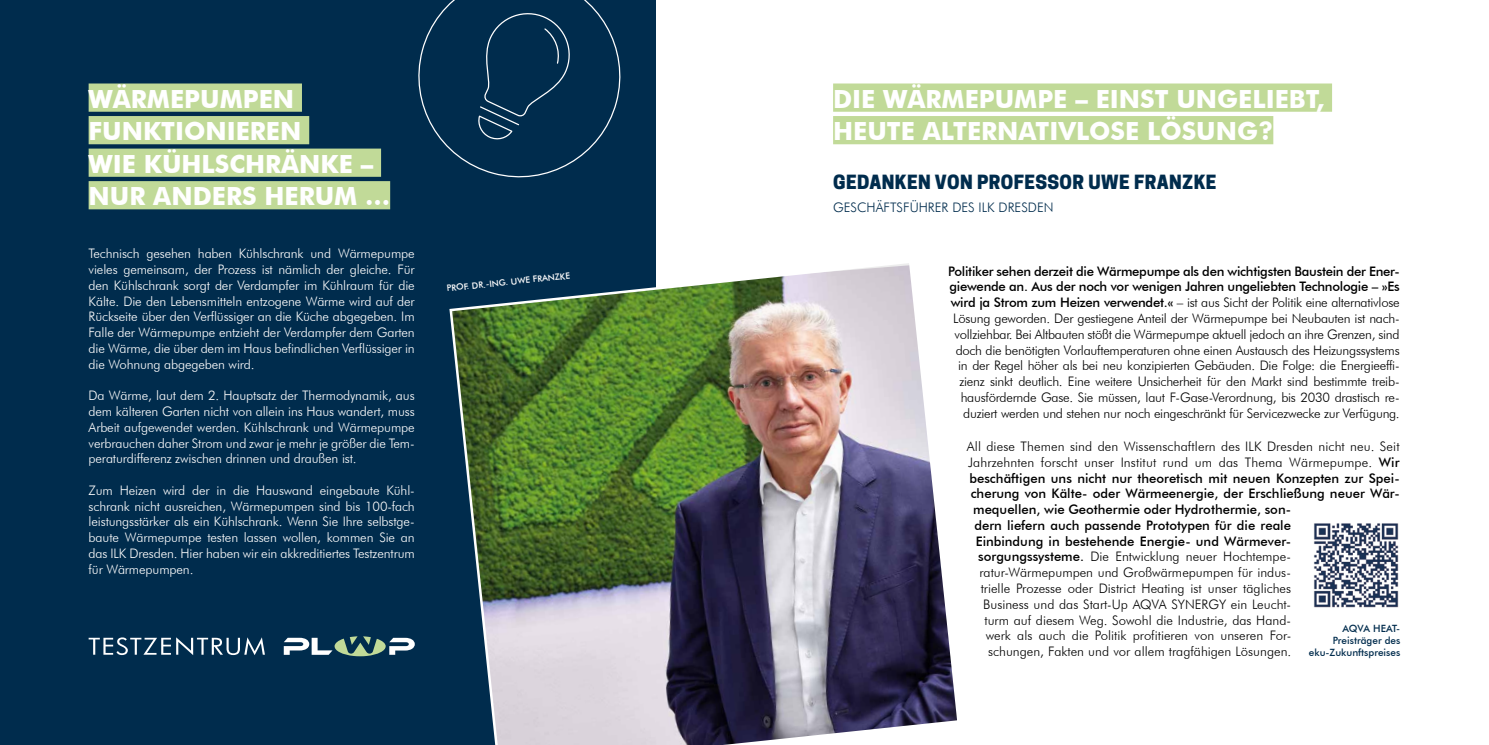
<style>
.page{position:relative;width:1489px;height:745px;background:#fff}
.page>*{position:absolute;margin:0;border:0;box-sizing:border-box;transform-origin:0 0}
.t1{font:700 25px/32.5px "Futura BT";color:#fff}
.t2{font:800 18.38px "Cooper Hewitt";letter-spacing:.02em;color:#002c4d}
.t3{font:300 13.12px/15.8px "Futura BT";letter-spacing:-.01em;color:#fff;text-align:justify}
.t4{font:300 13.12px/15.8px "Futura BT";letter-spacing:-.02em;color:#000;text-align:right}
.t5{font:300 13.12px "Futura BT";color:#000}
.t6{font:500 13.12px "Futura BT";color:#000}
.t7{font:300 13.12px "Futura BT";letter-spacing:.01em;color:#000}
.t8{font:300 13.12px "Futura BT";color:#002c4d}
.t9{font:500 10px/12px "Futura BT";color:#002c4d;text-align:right}
.t10{font:500 8.75px "Futura BT";color:#fff}
.s1{font-weight:500}
</style>
<div class="page">
<div style="left:0;top:0;width:656px;height:744px;background:#002c4d"></div>
<div style="left:89px;top:83px;width:213px;height:29px;background:#c1da98"></div>
<div style="left:89px;top:116px;width:220px;height:28px;background:#c1da98"></div>
<div style="left:89px;top:148px;width:292px;height:29px;background:#c1da98"></div>
<div style="left:89px;top:181px;width:301px;height:28px;background:#c1da98"></div>
<svg style="left:284px;top:636px;width:131px;height:20px"></svg>
<svg style="left:89px;top:637px;width:176px;height:17px"></svg>
<div style="left:833px;top:83px;width:498px;height:29px;background:#c1da98"></div>
<div style="left:833px;top:116px;width:440px;height:28px;background:#c1da98"></div>
<svg style="left:418px;top:0;width:203px;height:178px"></svg>
<img style="left:449px;top:263px;width:508px;height:481px">
<img style="left:1314px;top:523px;width:85px;height:85px">
<h1 class="t1" style="left:89px;top:82px;width:303px">WÄRMEPUMPEN<br>FUNKTIONIEREN<br>WIE KÜHLSCHRÄNKE –<br>NUR ANDERS HERUM …</h1>
<h1 class="t1" style="left:833px;top:82px;width:492px">DIE WÄRMEPUMPE – EINST UNGELIEBT,<br>HEUTE ALTERNATIVLOSE LÖSUNG?</h1>
<h2 class="t2" style="left:833px;top:171px;width:385px">GEDANKEN VON PROFESSOR UWE FRANZKE</h2>
<p class="t8" style="left:833px;top:199px;width:222px">GESCHÄFTSFÜHRER DES ILK DRESDEN</p>
<p class="t3" style="left:89px;top:245px;width:328px">Technisch gesehen haben Kühlschrank und Wärmepumpe vieles gemeinsam, der Prozess ist nämlich der gleiche. Für den Kühlschrank sorgt der Verdampfer im Kühlraum für die Kälte. Die den Lebensmitteln entzogene Wärme wird auf der Rückseite über den Verflüssiger an die Küche abgegeben. Im Falle der Wärmepumpe entzieht der Verdampfer dem Garten die Wärme, die über dem im Haus befindlichen Verflüssiger in die Wohnung abgegeben wird.</p>
<p class="t3" style="left:89px;top:387px;width:327px">Da Wärme, laut dem 2. Hauptsatz der Thermodynamik, aus dem kälteren Garten nicht von allein ins Haus wandert, muss Arbeit aufgewendet werden. Kühlschrank und Wärmepumpe verbrauchen daher Strom und zwar je mehr je größer die Tem&shy;peraturdifferenz zwischen drinnen und draußen ist.</p>
<p class="t3" style="left:89px;top:482px;width:328px">Zum Heizen wird der in die Hauswand eingebaute Kühl&shy;schrank nicht ausreichen, Wärmepumpen sind bis 100-fach leistungsstärker als ein Kühlschrank. Wenn Sie Ihre selbstge&shy;baute Wärmepumpe testen lassen wollen, kommen Sie an das ILK Dresden. Hier haben wir ein akkreditiertes Testzentrum für Wärmepumpen.</p>
<p class="t10" style="left:446px;top:283px;width:125px;rotate:-6deg">PROF. DR.-ING. UWE FRANZKE</p>
<p class="t4" style="left:948px;top:263px;width:453px"><span class="s1">Politiker sehen derzeit die Wärmepumpe als den wichtigsten Baustein der Ener&shy;giewende an. Aus der noch vor wenigen Jahren ungeliebten Technologie – »Es wird ja Strom zum Heizen verwendet.«</span> – ist aus Sicht der Politik eine alternativlose Lösung geworden. Der gestiegene Anteil der Wärmepumpe bei Neubauten ist nach&shy;vollziehbar. Bei Altbauten stößt die Wärmepumpe aktuell jedoch an ihre Grenzen, sind doch die benötigten Vorlauftemperaturen ohne einen Austausch des Heizungssystems in der Regel höher als bei neu konzipierten Gebäuden. Die Folge: die Energieeffi&shy;zienz sinkt deutlich. Eine weitere Unsicherheit für den Markt sind bestimmte treib&shy;hausfördernde Gase. Sie müssen, laut F-Gase-Verordnung, bis 2030 drastisch re&shy;duziert werden und stehen nur noch eingeschränkt für Servicezwecke zur Verfügung.</p>
<p class="t7" style="left:966px;top:438px;width:434px">All diese Themen sind den Wissenschaftlern des ILK Dresden nicht neu. Seit</p>
<p class="t7" style="left:968px;top:454px;width:433px">Jahrzehnten forscht unser Institut rund um das Thema Wärmepumpe. <span class="s1">Wir</span></p>
<p class="t6" style="left:969px;top:469px;width:431px">beschäftigen uns nicht nur theoretisch mit neuen Konzepten zur Spei-</p>
<p class="t6" style="left:970px;top:485px;width:430px">cherung von Kälte- oder Wärmeenergie, der Erschließung neuer Wär-</p>
<p class="t6" style="left:973px;top:501px;width:319px">mequellen, wie Geothermie oder Hydrothermie, son-</p>
<p class="t6" style="left:974px;top:517px;width:318px">dern liefern auch passende Prototypen für die reale</p>
<p class="t6" style="left:975px;top:532px;width:317px">Einbindung in bestehende Energie- und Wärmever-</p>
<p class="t5" style="left:978px;top:548px;width:314px"><span class="s1">sorgungssysteme.</span> Die Entwicklung neuer Hochtempe-</p>
<p class="t5" style="left:979px;top:564px;width:313px">ratur-Wärmepumpen und Großwärmepumpen für indus-</p>
<p class="t5" style="left:980px;top:580px;width:312px">trielle Prozesse oder District Heating ist unser tägliches</p>
<p class="t5" style="left:983px;top:595px;width:309px">Business und das Start-Up AQVA SYNERGY ein Leucht-</p>
<p class="t5" style="left:984px;top:611px;width:308px">turm auf diesem Weg. Sowohl die Industrie, das Hand-</p>
<p class="t5" style="left:985px;top:627px;width:307px">werk als auch die Politik profitieren von unseren For-</p>
<p class="t5" style="left:988px;top:643px;width:304px">schungen, Fakten und vor allem tragfähigen Lösungen.</p>
<p class="t9" style="left:1308px;top:622px;width:93px">AQVA HEAT-<br>Preisträger des eku-Zukunftspreises</p>
</div>
